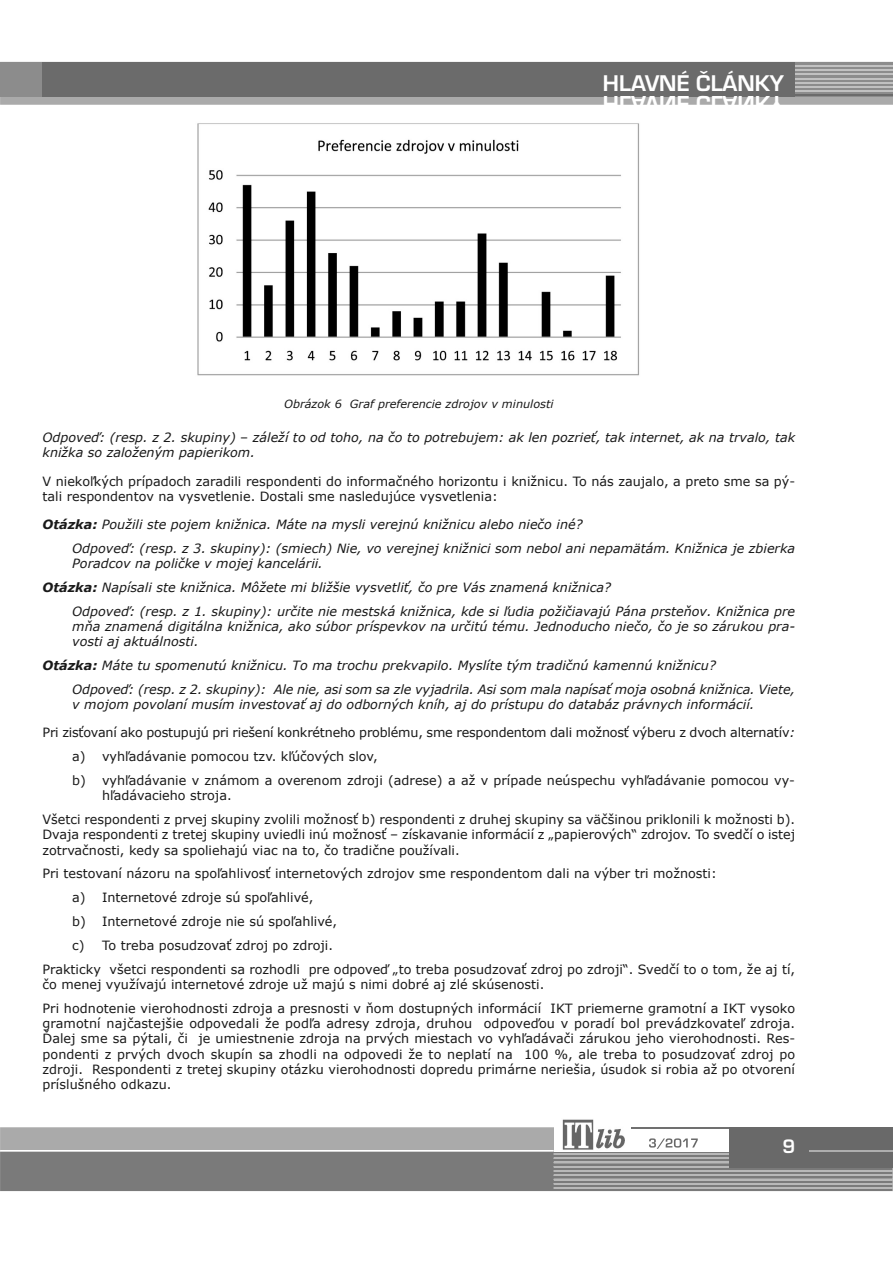
<style>
.page{position:relative;width:893px;height:1263px;background:#fff}
.page>*{position:absolute;margin:0;border:0;box-sizing:border-box;transform-origin:0 0}
.t1{font:21px "Euromode CE Bold";color:#fff}
.t2{font:18px "Euromode CE Bold";color:#fff}
.t3{font:12.75px/15.3px "Verdana";color:#191919}
.t4{font:italic 12.75px/15.3px "Verdana";color:#191919}
.t5{font:italic 11.25px "Verdana";color:#191919}
.s1{font-style:normal}
.s2{font-weight:700}
.s3{font-style:italic}
</style>
<div class="page">
<svg style="left:1px;top:1127px;width:553px;height:11px;background:#acacac"></svg>
<svg style="left:0;top:62px;width:893px;height:43px;background:#7c7c7c"></svg>
<hr style="left:795px;top:65px;width:98px;height:2px;background:#c1c1c1">
<hr style="left:631px;top:1127px;width:98px;height:2px;background:#707070">
<img style="left:562px;top:1119px;width:62px;height:19px">
<div style="left:729px;top:1127px;width:164px;height:41px;background:#696969"></div>
<hr style="left:0;top:1127px;width:1px;height:64px;background:#aaa">
<svg style="left:0;top:1138px;width:893px;height:53px;background:#8d8d8d"></svg>
<img style="left:197px;top:123px;width:442px;height:253px">
<h1 class="t1" style="left:603px;top:73px;width:182px">HH LL AA vv NN ÉÉ ČČ LL ÁÁ NN KK YY</h1>
<p class="t5" style="left:284px;top:396px;width:271px">Obrázok 6 Graf preferencie zdrojov v minulosti</p>
<p class="t4" style="left:43px;top:429px;width:754px">Odpoveď: (resp. z 2. skupiny) <span class="s1">–</span> záleží to od toho, na čo to potrebujem: ak len pozrieť, tak internet, ak na trvalo, tak knižka so založeným papierikom.</p>
<p class="t3" style="left:43px;top:473px;width:754px">V niekoľkých prípadoch zaradili respondenti do informačného horizontu i knižnicu. To nás zaujalo, a preto sme sa pý&shy;tali respondentov na vysvetlenie. Dostali sme nasledujúce vysvetlenia:</p>
<p class="t4" style="left:72px;top:512px;width:724px;line-height:23.9px;text-indent:-30px"><span class="s2">Otázka:</span> Použili ste pojem knižnica. Máte na mysli verejnú knižnicu alebo niečo iné?<br>Odpoveď: (resp. z 3. skupiny): (smiech) Nie, vo verejnej knižnici som nebol ani nepamätám. Knižnica je zbierka</p>
<p class="t4" style="left:72px;top:555px;width:252px">Poradcov na poličke v mojej kancelárii.</p>
<p class="t4" style="left:43px;top:579px;width:570px"><span class="s2">Otázka:</span> Napísali ste knižnica. Môžete mi bližšie vysvetliť, čo pre Vás znamená knižnica?</p>
<p class="t4" style="left:72px;top:603px;width:724px">Odpoveď: (resp. z 1. skupiny): určite nie mestská knižnica, kde si ľudia požičiavajú Pána prsteňov. Knižnica pre</p>
<p class="t4" style="left:72px;top:618px;width:724px">mňa znamená digitálna knižnica, ako súbor príspevkov na určitú tému. Jednoducho niečo, čo je so zárukou pra&shy;vosti aj aktuálnosti.</p>
<p class="t4" style="left:72px;top:653px;width:724px;line-height:23.9px;text-indent:-30px"><span class="s2">Otázka:</span> Máte tu spomenutú knižnicu. To ma trochu prekvapilo. Myslíte tým tradičnú kamennú knižnicu?<br>Odpoveď: (resp. z 2. skupiny): Ale nie, asi som sa zle vyjadrila. Asi som mala napísať moja osobná knižnica. Viete,</p>
<p class="t4" style="left:72px;top:696px;width:684px">v mojom povolaní musím investovať aj do odborných kníh, aj do prístupu do databáz právnych informácií.</p>
<p class="t3" style="left:72px;top:720px;width:724px;line-height:23.9px;text-indent:-30px">Pri zisťovaní ako postupujú pri riešení konkrétneho problému, sme respondentom dali možnosť výberu z dvoch alternatív<span class="s3">: </span>a) vyhľadávanie pomocou tzv. kľúčových slov,<br>b) vyhľadávanie v známom a overenom zdroji (adrese) a až v prípade neúspechu vyhľadávanie pomocou vy-</p>
<p class="t3" style="left:43px;top:783px;width:754px;line-height:23.9px;text-indent:60px">hľadávacieho stroja.<br>Všetci respondenti z prvej skupiny zvolili možnosť b) respondenti z druhej skupiny sa väčšinou priklonili k možnosti b).</p>
<p class="t3" style="left:43px;top:826px;width:754px">Dvaja respondenti z tretej skupiny uviedli inú možnosť – získavanie informácií z „papierových“ zdrojov. To svedčí o istej zotrvačnosti, kedy sa spoliehajú viac na to, čo tradične používali.</p>
<p class="t3" style="left:43px;top:866px;width:676px">Pri testovaní názoru na spoľahlivosť internetových zdrojov sme respondentom dali na výber tri možnosti:</p>
<p class="t3" style="left:72px;top:889px;width:243px">a) Internetové zdroje sú spoľahlivé,</p>
<p class="t3" style="left:72px;top:913px;width:266px">b) Internetové zdroje nie sú spoľahlivé,</p>
<p class="t3" style="left:72px;top:937px;width:262px">c) To treba posudzovať zdroj po zdroji.</p>
<p class="t3" style="left:43px;top:961px;width:754px">Prakticky všetci respondenti sa rozhodli pre odpoveď „to treba posudzovať zdroj po zdroji“. Svedčí to o tom, že aj tí,</p>
<p class="t3" style="left:42px;top:972px;width:754px;line-height:23.9px">čo menej využívajú internetové zdroje už majú s nimi dobré aj zlé skúsenosti.<br>Pri hodnotenie vierohodnosti zdroja a presnosti v ňom dostupných informácií IKT priemerne gramotní a IKT vysoko</p>
<p class="t3" style="left:42px;top:1015px;width:754px;text-align:justify">gramotní najčastejšie odpovedali že podľa adresy zdroja, druhou odpoveďou v poradí bol prevádzkovateľ zdroja.<br>Ďalej sme sa pýtali, či je umiestnenie zdroja na prvých miestach vo vyhľadávači zárukou jeho vierohodnosti. Res&shy;pondenti z prvých dvoch skupín sa zhodli na odpovedi že to neplatí na 100 %, ale treba to posudzovať zdroj po zdroji. Respondenti z tretej skupiny otázku vierohodnosti dopredu primárne neriešia, úsudok si robia až po otvorení príslušného odkazu.</p>
<h2 class="t2" style="left:782px;top:1135px;width:14px">9</h2>
</div>
